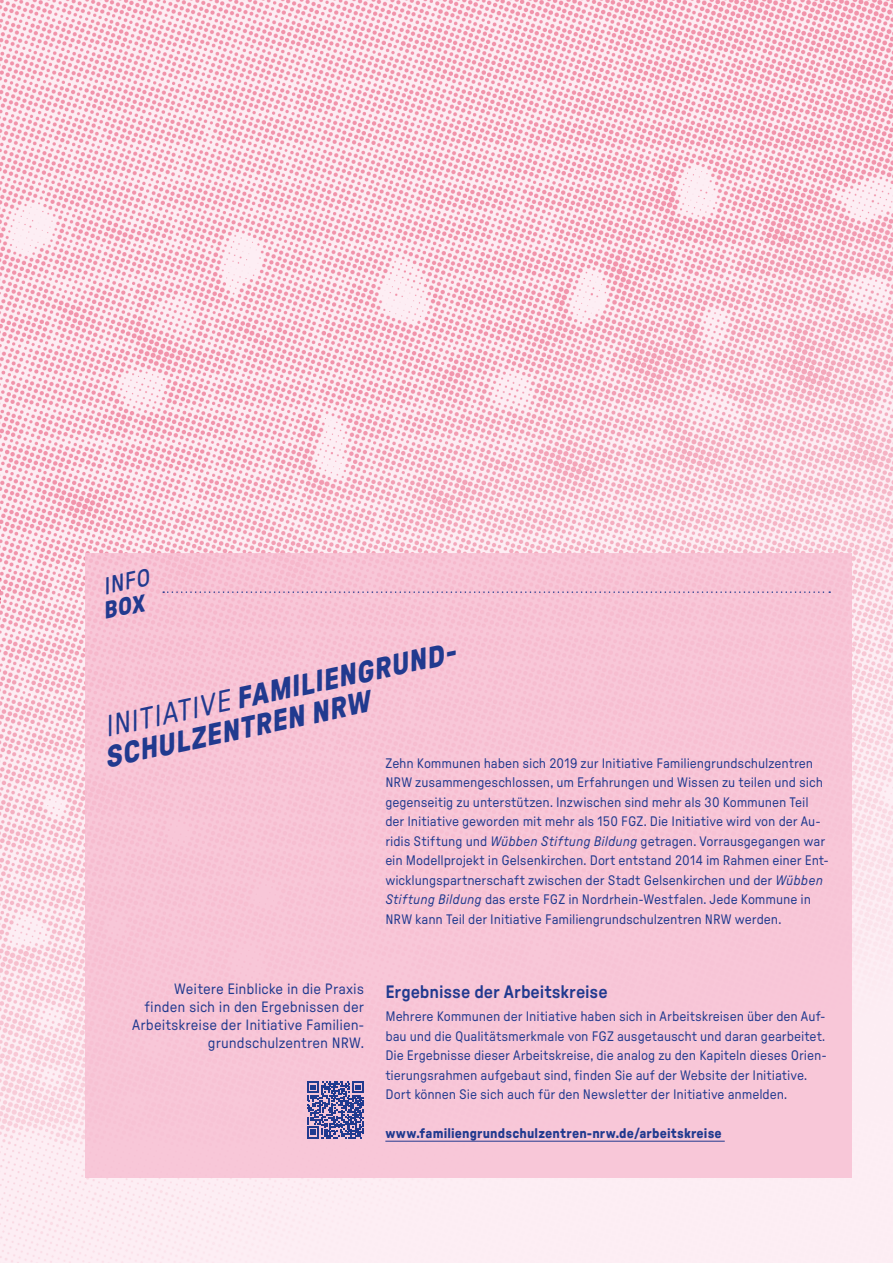
<style>
.page{position:relative;width:893px;height:1263px;background:#fff}
.page>*{position:absolute;margin:0;border:0;box-sizing:border-box;transform-origin:0 0}
.t1{font:italic 700 30px/30px "GT Pressura";color:#213a8f}
.t2{font:italic 24px "GT Pressura";color:#213a8f}
.t3{font:500 18px "GT Pressura";letter-spacing:-.005em;color:#213a8f}
.t4{font:15px/18px "GT Pressura Text";color:#213a8f;text-align:right}
.t5{font:13.8px/19.5px "GT Pressura Text";letter-spacing:-.005em;color:#213a8f}
.t6{font:700 13.8px "GT Pressura";letter-spacing:.01em;color:#213a8f}
.s1{font-family:"GT Pressura Text";font-weight:400}
.s2{font-style:italic}
</style>
<div class="page">
<img style="left:0;top:0;width:893px;height:1263px">
<img style="left:0;top:218px;width:1px;height:644px">
<div style="left:85px;top:553px;width:766px;height:624px;background:#f8c6d8"></div>
<hr style="left:385px;top:1141px;width:340px;height:1px;background:#213a8f">
<svg style="left:163px;top:591px;width:667px;height:2px"></svg>
<svg style="left:307px;top:1081px;width:57px;height:57px"></svg>
<svg style="left:106px;top:594px;width:39px;height:25px"></svg>
<h2 class="t2" style="left:100px;top:573px;width:49px;rotate:-12deg">INFO</h2>
<h1 class="t1" style="left:95px;top:713px;width:370px;rotate:-12deg"><span class="s1">INITIATIVE</span> FAMILIENGRUND-<br>SCHULZENTREN NRW</h1>
<p class="t5" style="left:385px;top:753px;width:445px">Zehn Kommunen haben sich 2019 zur Initiative Familiengrundschulzentren NRW zusammengeschlossen, um Erfahrungen und Wissen zu teilen und sich gegenseitig zu unterstützen. Inzwischen sind mehr als 30 Kommunen Teil der Initiative geworden mit mehr als 150 FGZ. Die Initiative wird von der Au&shy;ridis Stiftung und <span class="s2">Wübben Stiftung Bildung</span> getragen. Vorrausgegangen war ein Modellprojekt in Gelsenkirchen. Dort entstand 2014 im Rahmen einer Ent&shy;wicklungspartnerschaft zwischen der Stadt Gelsenkirchen und der <span class="s2">Wübben Stiftung Bildung</span> das erste FGZ in Nordrhein-Westfalen. Jede Kommune in NRW kann Teil der Initiative Familiengrundschulzentren NRW werden.</p>
<p class="t4" style="left:132px;top:980px;width:233px">Weitere Einblicke in die Praxis finden sich in den Ergebnissen der Arbeitskreise der Initiative Familien&shy;grundschulzentren NRW.</p>
<h3 class="t3" style="left:385px;top:981px;width:224px">Ergebnisse der Arbeitskreise</h3>
<p class="t5" style="left:385px;top:1006px;width:442px">Mehrere Kommunen der Initiative haben sich in Arbeitskreisen über den Auf&shy;bau und die Qualitätsmerkmale von FGZ ausgetauscht und daran gearbeitet.<br>Die Ergebnisse dieser Arbeitskreise, die analog zu den Kapiteln dieses Orien&shy;tierungsrahmen aufgebaut sind, finden Sie auf der Website der Initiative.<br>Dort können Sie sich auch für den Newsletter der Initiative anmelden.</p>
<p class="t6" style="left:385px;top:1125px;width:338px">www.familiengrundschulzentren-nrw.de/arbeitskreise</p>
</div>
